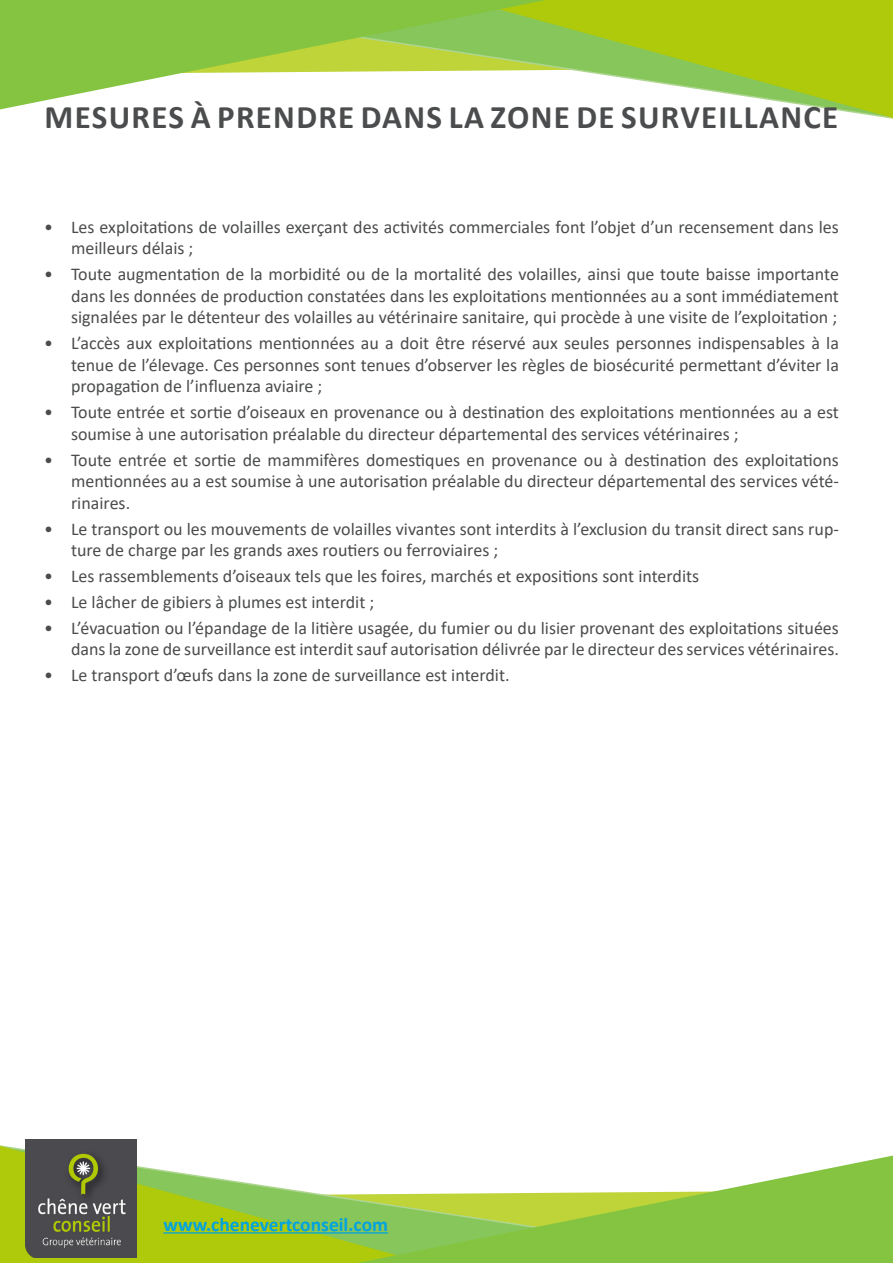
<style>
.page{position:relative;width:893px;height:1263px;background:#fff}
.page>*{position:absolute;margin:0;border:0;box-sizing:border-box;transform-origin:0 0}
.t1{font:700 33px "Calibri";letter-spacing:.04em;color:#4b4c4d}
.t2{font:700 19.5px "Calibri";color:#00a3e0}
.t3{font:18px/21.6px "Calibri";color:#4b4c4d}
</style>
<div class="page">
<svg style="left:546px;top:0;width:347px;height:118px;fill:#afca0b"></svg>
<svg style="left:0;top:0;width:546px;height:109px;fill:#84c440"></svg>
<svg style="left:0;top:1146px;width:357px;height:117px"></svg>
<svg style="left:357px;top:1155px;width:536px;height:108px;fill:#86c640"></svg>
<img style="left:25px;top:1139px;width:112px;height:118px">
<hr style="left:163px;top:1232px;width:225px;height:1px;background:#00a3e0">
<h1 class="t1" style="left:45px;top:94px;width:795px">MESURES À PRENDRE DANS LA ZONE DE SURVEILLANCE</h1>
<p class="t3" style="left:71px;top:215px;width:769px;text-indent:-27px">• Les exploitations de volailles exerçant des activités commerciales font l’objet d’un recensement dans les meilleurs délais ;</p>
<p class="t3" style="left:71px;top:263px;width:769px;text-align:justify;text-indent:-27px">• Toute augmentation de la morbidité ou de la mortalité des volailles, ainsi que toute baisse importante dans les données de production constatées dans les exploitations mentionnées au a sont immédiatement signalées par le détenteur des volailles au vétérinaire sanitaire, qui procède à une visite de l’exploitation ;</p>
<p class="t3" style="left:71px;top:332px;width:769px;text-align:justify;text-indent:-27px">• L’accès aux exploitations mentionnées au a doit être réservé aux seules personnes indispensables à la tenue de l’élevage. Ces personnes sont tenues d’observer les règles de biosécurité permettant d’éviter la propagation de l’influenza aviaire ;</p>
<p class="t3" style="left:71px;top:401px;width:769px;text-indent:-27px">• Toute entrée et sortie d’oiseaux en provenance ou à destination des exploitations mentionnées au a est soumise à une autorisation préalable du directeur départemental des services vétérinaires ;</p>
<p class="t3" style="left:71px;top:448px;width:769px;text-align:justify;text-indent:-27px">• Toute entrée et sortie de mammifères domestiques en provenance ou à destination des exploitations mentionnées au a est soumise à une autorisation préalable du directeur départemental des services vété&shy;rinaires.</p>
<p class="t3" style="left:71px;top:517px;width:769px;text-indent:-27px">• Le transport ou les mouvements de volailles vivantes sont interdits à l’exclusion du transit direct sans rup&shy;ture de charge par les grands axes routiers ou ferroviaires ;</p>
<p class="t3" style="left:44px;top:565px;width:657px">• Les rassemblements d’oiseaux tels que les foires, marchés et expositions sont interdits</p>
<p class="t3" style="left:44px;top:591px;width:332px">• Le lâcher de gibiers à plumes est interdit ;</p>
<p class="t3" style="left:44px;top:616px;width:796px;text-align:right">• L’évacuation ou l’épandage de la litière usagée, du fumier ou du lisier provenant des exploitations situées dans la zone de surveillance est interdit sauf autorisation délivrée par le directeur des services vétérinaires.</p>
<p class="t3" style="left:44px;top:664px;width:467px">• Le transport d’œufs dans la zone de surveillance est interdit.</p>
<p class="t2" style="left:163px;top:1210px;width:226px">www.chenevertconseil.com</p>
</div>
